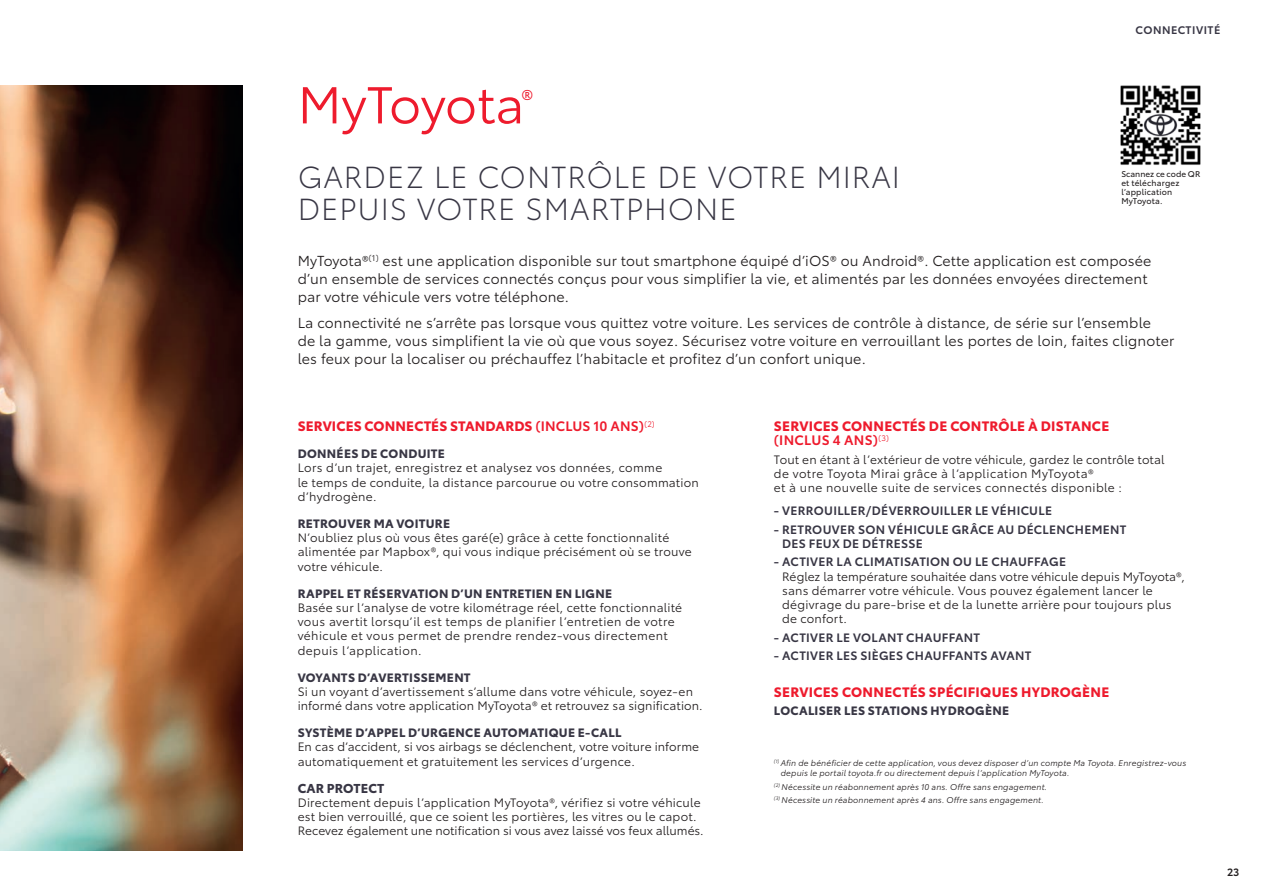
<style>
.page{position:relative;width:1263px;height:893px;background:#fff}
.page>*{position:absolute;margin:0;border:0;box-sizing:border-box;transform-origin:0 0}
.t1{font:51px "Toyota Type";color:#ee1b2d}
.t2{font:300 30px/31.5px "Toyota Type";letter-spacing:.03em;color:#383644}
.C_SUBHEAD{font:14.25px/18px "Toyota Type";letter-spacing:.01em;color:#231f20}
.J_BODY{font:700 13.5px/14.2px "Toyota Type";letter-spacing:.02em;color:#ee1b2d}
.J_BODY-2{font:700 12.75px "Toyota Type";letter-spacing:.005em;color:#383644}
.J_BODY-3{font:12px/14.2px "Toyota Type";letter-spacing:.02em;color:#231f20}
.J_BODY-4{font:600 12px/14.2px "Toyota Type";letter-spacing:.025em;color:#383644}
.J_BODY-5{font:700 12px "Toyota Type";letter-spacing:.025em;color:#383644}
.E_RUNNING_HEAD_BLACK{font:600 10.8px "Toyota Type";letter-spacing:.05em;color:#383644}
.t3{font:600 10.5px "Toyota Type";color:#231f20}
.E_BC_Disclaimer{font:italic 8.25px/10.5px "Toyota Type";letter-spacing:.015em;color:#231f20}
.t4{font:8.25px/9px "Toyota Type";letter-spacing:.015em;color:#231f20}
.s1{font-weight:600}
.s2{font-weight:700;color:#383644}
.s3{font-weight:600;color:#383644}
</style>
<div class="page">
<img style="left:0;top:85px;width:242px;height:765px">
<img style="left:1120px;top:85px;width:81px;height:80px">
<p class="t1" style="left:298px;top:67px;width:237px">MyToyota<sup>®</sup></p>
<p class="t2" style="left:298px;top:160px;width:604px">GARDEZ LE CONTRÔLE DE VOTRE MIRAI<br>DEPUIS VOTRE SMARTPHONE</p>
<p class="E_RUNNING_HEAD_BLACK" style="left:1135px;top:22px;width:86px">CONNECTIVITÉ</p>
<p class="t4" style="left:1121px;top:169px;width:80px">Scannez ce code QR et téléchargez l’application<br>MyToyota.</p>
<p class="C_SUBHEAD" style="left:298px;top:251px;width:855px">MyToyota®<sup>(1)</sup> est une application disponible sur tout smartphone équipé d’iOS® ou Android®. Cette application est composée d’un ensemble de services connectés conçus pour vous simplifier la vie, et alimentés par les données envoyées directement par votre véhicule vers votre téléphone.</p>
<p class="C_SUBHEAD" style="left:298px;top:313px;width:878px">La connectivité ne s’arrête pas lorsque vous quittez votre voiture. Les services de contrôle à distance, de série sur l’ensemble<br>de la gamme, vous simplifient la vie où que vous soyez. Sécurisez votre voiture en verrouillant les portes de loin, faites clignoter les feux pour la localiser ou préchauffez l’habitacle et profitez d’un confort unique.</p>
<p class="J_BODY" style="left:298px;top:418px;width:358px">SERVICES CONNECTÉS STANDARDS <span class="s1">(INCLUS 10 ANS)</span><sup>(2)</sup></p>
<p class="J_BODY-3" style="left:298px;top:446px;width:403px"><span class="s2">DONNÉES DE CONDUITE<br></span>Lors d’un trajet, enregistrez et analysez vos données, comme<br>le temps de conduite, la distance parcourue ou votre consommation d’hydrogène.</p>
<p class="J_BODY-3" style="left:298px;top:516px;width:396px"><span class="s2">RETROUVER MA VOITURE<br></span>N’oubliez plus où vous êtes garé(e) grâce à cette fonctionnalité alimentée par Mapbox®, qui vous indique précisément où se trouve votre véhicule.</p>
<p class="J_BODY-3" style="left:298px;top:585px;width:386px"><span class="s2">RAPPEL ET RÉSERVATION D’UN ENTRETIEN EN LIGNE<br></span>Basée sur l’analyse de votre kilométrage réel, cette fonctionnalité vous avertit lorsqu’il est temps de planifier l’entretien de votre véhicule et vous permet de prendre rendez-vous directement depuis l’application.</p>
<p class="J_BODY-3" style="left:298px;top:669px;width:407px"><span class="s2">VOYANTS D’AVERTISSEMENT<br></span>Si un voyant d’avertissement s’allume dans votre véhicule, soyez-en informé dans votre application MyToyota® et retrouvez sa signification.</p>
<p class="J_BODY-3" style="left:298px;top:725px;width:403px"><span class="s2">SYSTÈME D’APPEL D’URGENCE AUTOMATIQUE E-CALL<br></span>En cas d’accident, si vos airbags se déclenchent, votre voiture informe automatiquement et gratuitement les services d’urgence.</p>
<p class="J_BODY-2" style="left:298px;top:778px;width:88px">CAR PROTECT</p>
<p class="J_BODY-3" style="left:298px;top:795px;width:408px">Directement depuis l’application MyToyota®, vérifiez si votre véhicule est bien verrouillé, que ce soient les portières, les vitres ou le capot.<br>Recevez également une notification si vous avez laissé vos feux allumés.</p>
<p class="J_BODY" style="left:774px;top:418px;width:337px">SERVICES CONNECTÉS DE CONTRÔLE À DISTANCE <span class="s1">(INCLUS 4 ANS)</span><sup>(3)</sup></p>
<p class="J_BODY-3" style="left:774px;top:452px;width:392px">Tout en étant à l’extérieur de votre véhicule, gardez le contrôle total de votre Toyota Mirai grâce à l’application MyToyota®<br>et à une nouvelle suite de services connectés disponible :</p>
<p class="J_BODY-4" style="left:774px;top:503px;width:280px">- VERROUILLER/DÉVERROUILLER LE VÉHICULE</p>
<p class="J_BODY-4" style="left:782px;top:521px;width:346px;text-indent:-8px">- RETROUVER SON VÉHICULE GRÂCE AU DÉCLENCHEMENT<br>DES FEUX DE DÉTRESSE</p>
<p class="J_BODY-3" style="left:782px;top:554px;width:404px;text-indent:-8px"><span class="s3">- ACTIVER LA CLIMATISATION OU LE CHAUFFAGE<br></span>Réglez la température souhaitée dans votre véhicule depuis MyToyota®, sans démarrer votre véhicule. Vous pouvez également lancer le dégivrage du pare-brise et de la lunette arrière pour toujours plus de confort.</p>
<p class="J_BODY-4" style="left:774px;top:629px;width:208px">- ACTIVER LE VOLANT CHAUFFANT</p>
<p class="J_BODY-4" style="left:774px;top:648px;width:259px">- ACTIVER LES SIÈGES CHAUFFANTS AVANT</p>
<p class="J_BODY" style="left:774px;top:684px;width:337px">SERVICES CONNECTÉS SPÉCIFIQUES HYDROGÈNE</p>
<p class="J_BODY-5" style="left:774px;top:702px;width:237px">LOCALISER LES STATIONS HYDROGÈNE</p>
<p class="E_BC_Disclaimer" style="left:781px;top:757px;width:407px;text-indent:-7px"><sup>(1)</sup> Afin de bénéficier de cette application, vous devez disposer d’un compte Ma Toyota. Enregistrez-vous depuis le portail toyota.fr ou directement depuis l’application MyToyota.</p>
<p class="E_BC_Disclaimer" style="left:774px;top:781px;width:275px"><sup>(2)</sup> Nécessite un réabonnement après 10 ans. Offre sans engagement.</p>
<p class="E_BC_Disclaimer" style="left:774px;top:794px;width:271px"><sup>(3)</sup> Nécessite un réabonnement après 4 ans. Offre sans engagement.</p>
<p class="t3" style="left:1227px;top:864px;width:14px">23</p>
</div>
